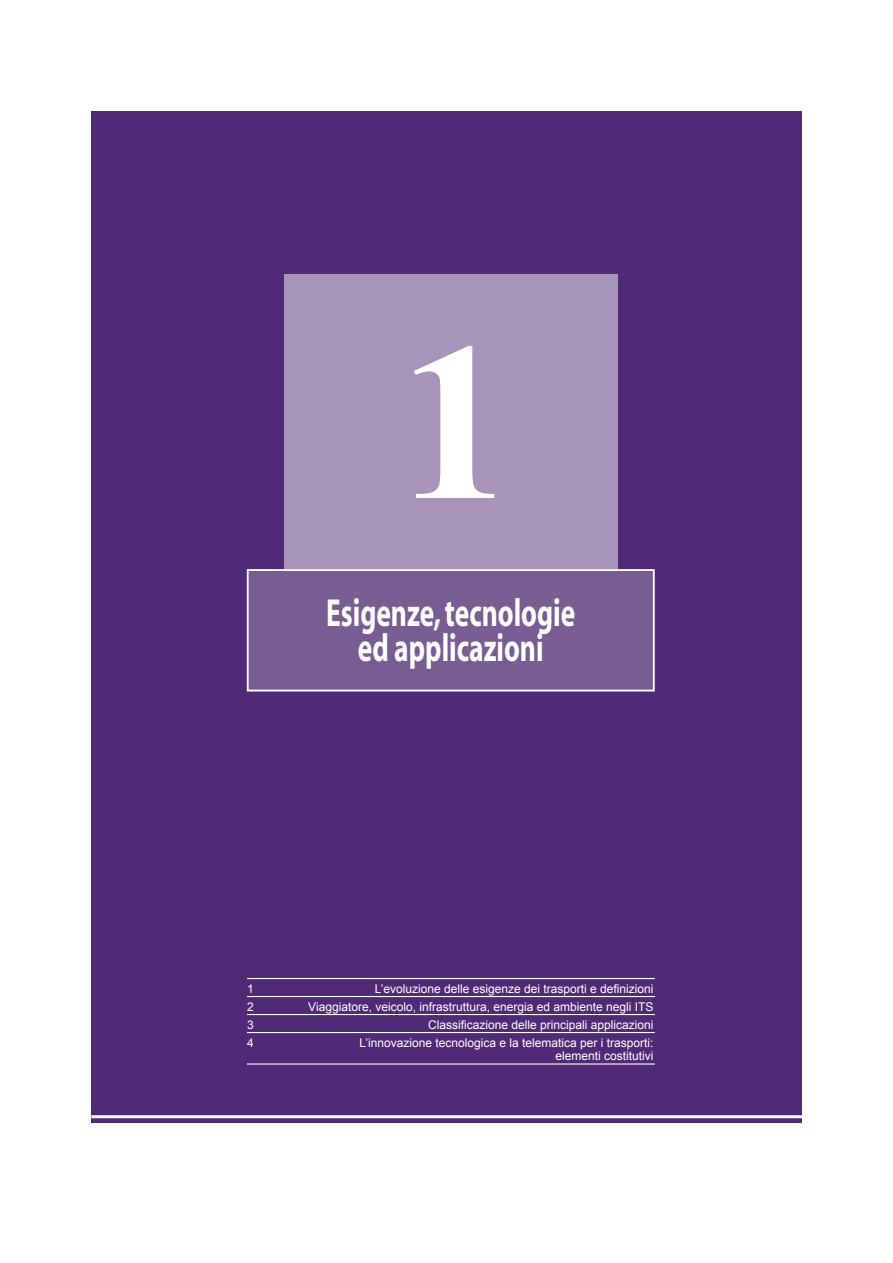
<style>
.page{position:relative;width:893px;height:1263px;background:#fff}
.page>*{position:absolute;margin:0;border:0;box-sizing:border-box;transform-origin:0 0}
.t1{font:700 225px "Times New Roman";color:#fff}
.t2{font:700 39.3px/35.2px "Myriad";color:#fff;text-align:center;scale:.7 1}
.t3{font:12px/13.5px "Arial";color:#fff;text-align:right}
</style>
<div class="page">
<div style="left:91px;top:111px;width:710px;height:1028px;background:#502a77"></div>
<div style="left:284px;top:274px;width:334px;height:295px;background:#a694b9"></div>
<div style="left:248px;top:570px;width:406px;height:121px;background:#785d93"></div>
<div style="left:247px;top:569px;width:408px;height:122px;border:2px solid #fff"></div>
<hr style="left:91px;top:1115px;width:710px;height:3px;background:#fff">
<div style="left:91px;top:1123px;width:710px;height:29px;background:#fff"></div>
<hr style="left:247px;top:978px;width:408px;height:1px;background:#fff">
<hr style="left:247px;top:996px;width:408px;height:1px;background:#fff">
<hr style="left:247px;top:1014px;width:408px;height:1px;background:#fff">
<hr style="left:247px;top:1032px;width:408px;height:1px;background:#fff">
<hr style="left:247px;top:1063px;width:408px;height:2px;background:#fff">
<h1 class="t1" style="left:399px;top:297px;width:114px">1</h1>
<h2 class="t2" style="left:326px;top:598px;width:357px">Esigenze, tecnologie ed applicazioni</h2>
<p class="t3" style="left:247px;top:982px;width:8px">1</p>
<p class="t3" style="left:375px;top:982px;width:280px">L’evoluzione delle esigenze dei trasporti e definizioni</p>
<p class="t3" style="left:247px;top:1000px;width:8px">2</p>
<p class="t3" style="left:308px;top:1000px;width:347px">Viaggiatore, veicolo, infrastruttura, energia ed ambiente negli ITS</p>
<p class="t3" style="left:247px;top:1018px;width:8px">3</p>
<p class="t3" style="left:428px;top:1018px;width:227px">Classificazione delle principali applicazioni</p>
<p class="t3" style="left:247px;top:1036px;width:8px">4</p>
<p class="t3" style="left:359px;top:1036px;width:296px">L’innovazione tecnologica e la telematica per i trasporti: elementi costitutivi</p>
</div>
